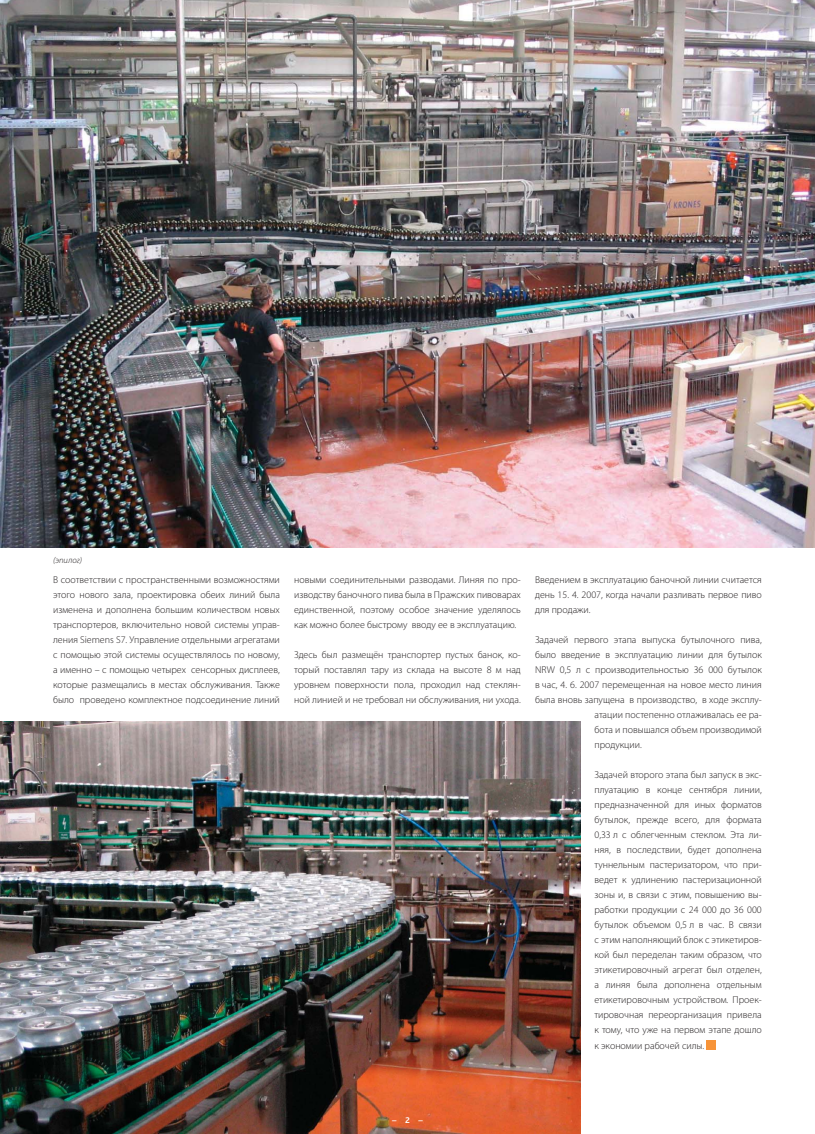
<style>
.page{position:relative;width:815px;height:1134px;background:#fff}
.page>*{position:absolute;margin:0;border:0;box-sizing:border-box;transform-origin:0 0}
.t1{font:300 10px/15px "Myriad Pro";color:#231f20;text-align:justify}
.t2{font:italic 300 8.75px "Myriad Pro";letter-spacing:.005em;color:#231f20}
.t3{font:700 8.75px "Bliss LE";color:#fff}
</style>
<div class="page">
<img style="left:0;top:0;width:815px;height:547px">
<img style="left:0;top:722px;width:580px;height:412px">
<div style="left:707px;top:1040px;width:9px;height:10px;background:#f79439"></div>
<p class="t2" style="left:53px;top:557px;width:30px">(эпилог)</p>
<p class="t1" style="left:53px;top:573px;width:228px">В соответствии с пространственными возможностями этого нового зала, проектировка обеих линий была изменена и дополнена большим количеством новых транспортеров, включительно новой системы управ&shy;ления Siemens S7. Управление отдельными агрегатами с помощью этой системы осуществлялось по новому, а именно – с помощью четырех сенсорных дисплеев, которые размещались в местах обслуживания. Также было проведено комплектное подсоединение линий</p>
<p class="t1" style="left:294px;top:573px;width:228px">новыми соединительными разводами. Линяя по про&shy;изводству баночного пива была в Пражских пивоварах единственной, поэтому особое значение уделялось как можно более быстрому вводу ее в эксплуатацию.</p>
<p class="t1" style="left:294px;top:648px;width:228px">Здесь был размещён транспортер пустых банок, ко&shy;торый поставлял тару из склада на высоте 8 м над уровнем поверхности пола, проходил над стеклян&shy;ной линией и не требовал ни обслуживания, ни ухода.</p>
<p class="t1" style="left:535px;top:573px;width:228px">Введением в эксплуатацию баночной линии считается день 15. 4. 2007, когда начали разливать первое пиво для продажи.</p>
<p class="t1" style="left:535px;top:633px;width:228px">Задачей первого этапа выпуска бутылочного пива,</p>
<p class="t1" style="left:535px;top:648px;width:228px">было введение в эксплуатацию линии для бутылок</p>
<p class="t1" style="left:535px;top:663px;width:228px">NRW 0,5 л с производительностью 36 000 бутылок</p>
<p class="t1" style="left:535px;top:678px;width:228px">в час, 4. 6. 2007 перемещенная на новое место линия</p>
<p class="t1" style="left:535px;top:693px;width:228px">была вновь запущена в производство, в ходе эксплу-</p>
<p class="t1" style="left:594px;top:708px;width:169px">атации постепенно отлаживалась ее ра-</p>
<p class="t1" style="left:594px;top:723px;width:169px">бота и повышался объем производимой</p>
<p class="t1" style="left:594px;top:738px;width:49px">продукции.</p>
<p class="t1" style="left:594px;top:768px;width:169px">Задачей второго этапа был запуск в экс&shy;плуатацию в конце сентября линии, предназначенной для иных форматов бутылок, прежде всего, для формата 0,33 л с облегченным стеклом. Эта ли&shy;няя, в последствии, будет дополнена туннельным пастеризатором, что при&shy;ведет к удлинению пастеризационной зоны и, в связи с этим, повышению вы&shy;работки продукции с 24 000 до 36 000 бутылок объемом 0,5 л в час. В связи с этим наполняющий блок с этикетиров&shy;кой был переделан таким образом, что этикетировочный агрегат был отделен, а линяя была дополнена отдельным етикетировочным устройством. Проек&shy;тировочная переорганизация привела к тому, что уже на первом этапе дошло</p>
<p class="t1" style="left:594px;top:1039px;width:111px">к экономии рабочей силы.</p>
<p class="t3" style="left:392px;top:1116px;width:32px">– 2 –</p>
</div>
